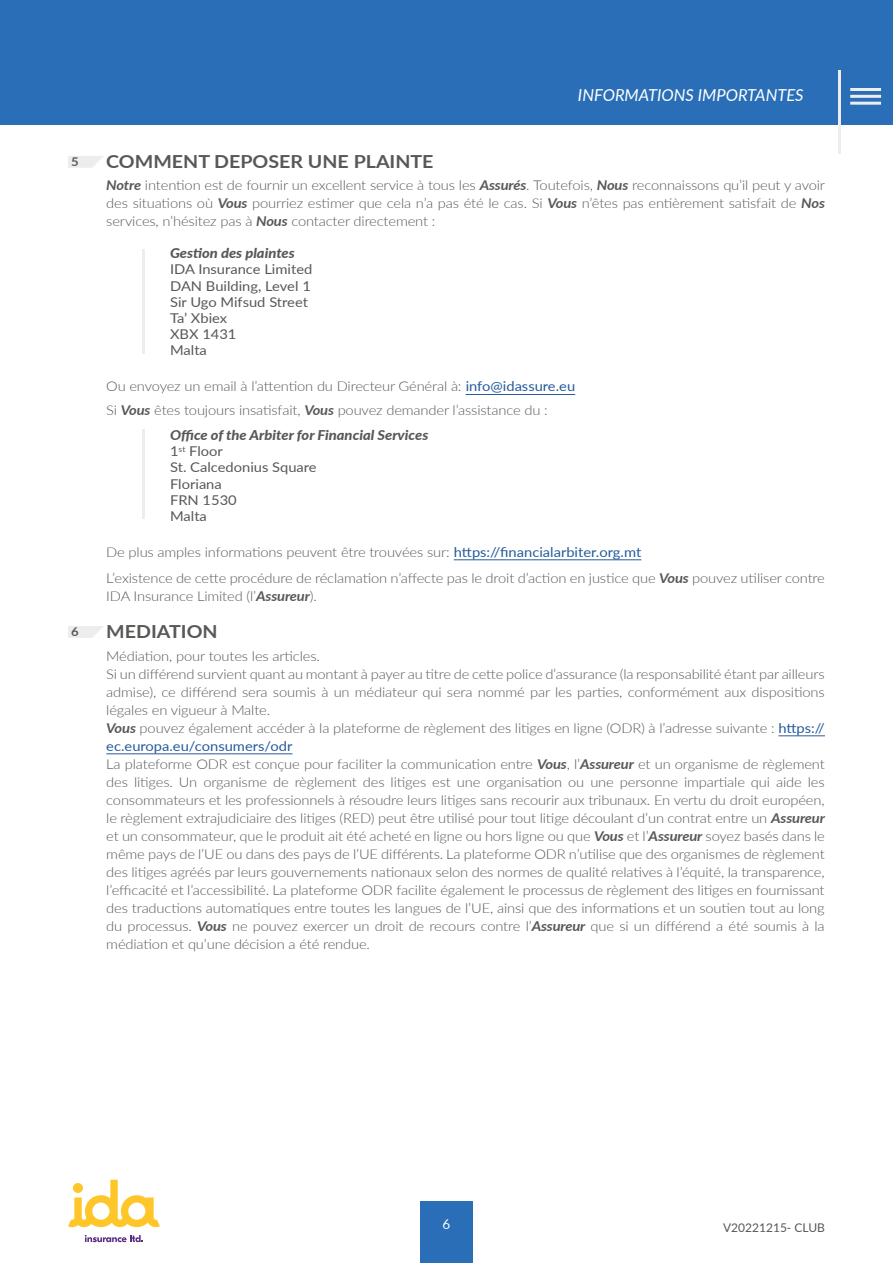
<style>
.page{position:relative;width:893px;height:1263px;background:#fff}
.page>*{position:absolute;margin:0;border:0;box-sizing:border-box;transform-origin:0 0}
.t1{font:700 18px "Lato";color:#585856;scale:1.09 1}
.t2{font:italic 16.5px "Lato";color:#fff}
.t3{font:300 13.5px/18px "Lato";letter-spacing:-.01em;color:#585856;scale:1.09 1}
.t4{font:13.5px/16.2px "Lato";color:#585856;scale:1.09 1}
.t5{font:italic 800 13.5px "Lato";color:#585856;scale:1.09 1}
.t6{font:13.5px "Lato";color:#fff}
.t7{font:12px "Lato";color:#575756}
.t8{font:700 12px "Lato";color:#585856;scale:1.09 1}
.s1{font-weight:700;font-style:italic}
.s2{font-weight:400;color:#275b9b}
.s3{font-weight:800;font-style:italic}
</style>
<div class="page">
<div style="left:420px;top:1201px;width:52px;height:62px;background:#296eb6"></div>
<svg style="left:68px;top:1180px;width:92px;height:47px"></svg>
<svg style="left:85px;top:1235px;width:58px;height:7px"></svg>
<div style="left:0;top:0;width:893px;height:124px;background:#296eb6"></div>
<hr style="left:454px;top:559px;width:187px;height:1px;background:#275b9b">
<hr style="left:778px;top:735px;width:47px;height:1px;background:#275b9b">
<hr style="left:106px;top:753px;width:186px;height:1px;background:#275b9b">
<svg style="left:68px;top:626px;width:36px;height:12px"></svg>
<hr style="left:142px;top:429px;width:3px;height:90px;background:#eeeded">
<hr style="left:466px;top:394px;width:109px;height:1px;background:#275b9b">
<svg style="left:68px;top:156px;width:35px;height:12px"></svg>
<hr style="left:142px;top:249px;width:3px;height:105px;background:#eeeded">
<hr style="left:838px;top:71px;width:3px;height:83px;background:#eeeded">
<hr style="left:850px;top:88px;width:31px;height:3px;background:#eeeded">
<hr style="left:850px;top:95px;width:31px;height:3px;background:#eeeded">
<hr style="left:850px;top:102px;width:31px;height:3px;background:#eeeded">
<p class="t8" style="left:71px;top:153px;width:8px">5</p>
<p class="t8" style="left:71px;top:623px;width:8px">6</p>
<p class="t2" style="left:578px;top:83px;width:227px">INFORMATIONS IMPORTANTES</p>
<h1 class="t1" style="left:106px;top:148px;width:302px">COMMENT DEPOSER UNE PLAINTE</h1>
<p class="t3" style="left:106px;top:176px;width:661px;text-align:justify"><span class="s1">Notre</span> intention est de fournir un excellent service à tous les <span class="s1">Assurés</span>. Toutefois, <span class="s1">Nous</span> reconnaissons qu’il peut y avoir des situations où <span class="s1">Vous</span> pourriez estimer que cela n’a pas été le cas. Si <span class="s1">Vous</span> n’êtes pas entièrement satisfait de <span class="s1">Nos </span>services, n’hésitez pas à <span class="s1">Nous</span> contacter directement :</p>
<p class="t5" style="left:170px;top:243px;width:116px">Gestion des plaintes</p>
<p class="t4" style="left:170px;top:261px;width:132px">IDA Insurance Limited<br>DAN Building, Level 1<br>Sir Ugo Mifsud Street<br>Ta’ Xbiex<br>XBX 1431<br>Malta</p>
<p class="t3" style="left:106px;top:377px;width:432px">Ou envoyez un email à l’attention du Directeur Général à: <span class="s2">info@idassure.eu</span></p>
<p class="t3" style="left:170px;top:397px;width:348px;line-height:25.2px;text-indent:-64px">Si <span class="s1">Vous</span> êtes toujours insatisfait, <span class="s1">Vous</span> pouvez demander l’assistance du :<br><span class="s3">Office of the Arbiter for Financial Services</span></p>
<p class="t4" style="left:170px;top:442px;width:136px">1<sup>st</sup> Floor<br>St. Calcedonius Square<br>Floriana<br>FRN 1530<br>Malta</p>
<p class="t3" style="left:106px;top:538px;width:661px;line-height:26.5px">De plus amples informations peuvent être trouvées sur: <span class="s2">https://financialarbiter.org.mt<br></span>L’existence de cette procédure de réclamation n’affecte pas le droit d’action en justice que <span class="s1">Vous</span> pouvez utiliser contre</p>
<p class="t3" style="left:106px;top:587px;width:195px">IDA Insurance Limited (l’<span class="s1">Assureur</span>).</p>
<h1 class="t1" style="left:106px;top:619px;width:104px">MEDIATION</h1>
<p class="t3" style="left:106px;top:646px;width:661px">Médiation, pour toutes les articles.<br>Si un différend survient quant au montant à payer au titre de cette police d’assurance (la responsabilité étant par ailleurs admise), ce différend sera soumis à un médiateur qui sera nommé par les parties, conformément aux dispositions légales en vigueur à Malte.<br><span class="s1">Vous</span> pouvez également accéder à la plateforme de règlement des litiges en ligne (ODR) à l’adresse suivante : <span class="s2">https:// ec.europa.eu/consumers/odr<br></span>La plateforme ODR est conçue pour faciliter la communication entre <span class="s1">Vous</span>, l’<span class="s1">Assureur</span> et un organisme de règlement des litiges. Un organisme de règlement des litiges est une organisation ou une personne impartiale qui aide les consommateurs et les professionnels à résoudre leurs litiges sans recourir aux tribunaux. En vertu du droit européen, le règlement extrajudiciaire des litiges (RED) peut être utilisé pour tout litige découlant d’un contrat entre un <span class="s1">Assureur </span>et un consommateur, que le produit ait été acheté en ligne ou hors ligne ou que <span class="s1">Vous</span> et l’<span class="s1">Assureur</span> soyez basés dans le même pays de l’UE ou dans des pays de l’UE différents. La plateforme ODR n’utilise que des organismes de règlement des litiges agréés par leurs gouvernements nationaux selon des normes de qualité relatives à l’équité, la transparence, l’efficacité et l’accessibilité. La plateforme ODR facilite également le processus de règlement des litiges en fournissant des traductions automatiques entre toutes les langues de l’UE, ainsi que des informations et un soutien tout au long du processus. <span class="s1">Vous</span> ne pouvez exercer un droit de recours contre l’<span class="s1">Assureur</span> que si un différend a été soumis à la médiation et qu’une décision a été rendue.</p>
<p class="t6" style="left:443px;top:1214px;width:9px">6</p>
<p class="t7" style="left:723px;top:1219px;width:103px">V20221215- CLUB</p>
</div>
